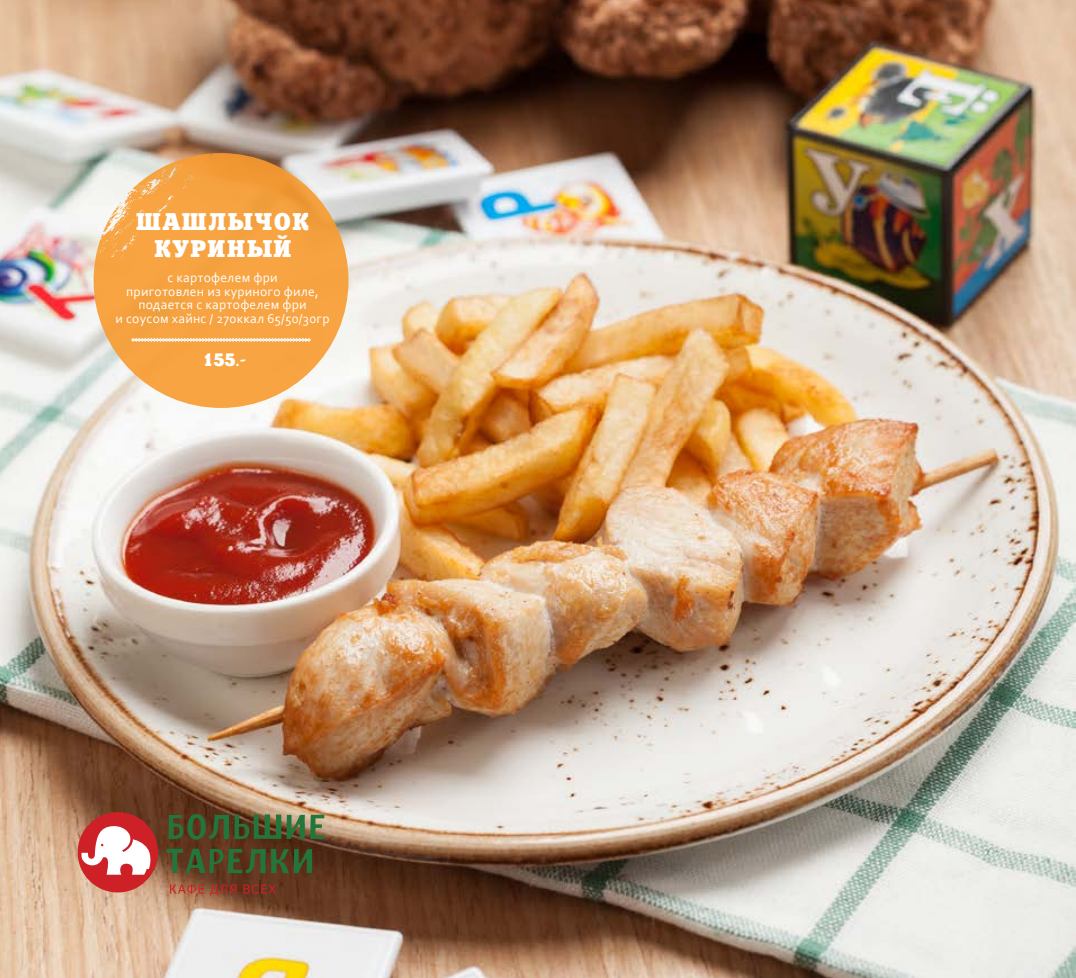
<style>
.page{position:relative;width:1076px;height:978px;background:#fff}
.page>*{position:absolute;margin:0;border:0;box-sizing:border-box;transform-origin:0 0}
.t1{font:700 24px/27px "Xenia";letter-spacing:.05em;color:#fff;text-align:center}
.t2{font:18px "Xenia C";color:#fff}
.t3{font:13.5px/13.5px "Corbel";letter-spacing:.02em;color:#fff;text-align:center}
.s1{font-family:"Tavolga Free"}
</style>
<div class="page">
<img style="left:0;top:0;width:1076px;height:978px">
<svg style="left:94px;top:153px;width:254px;height:255px;background:#f3b062"></svg>
<svg style="left:152px;top:181px;width:9px;height:3px"></svg>
<svg style="left:103px;top:195px;width:26px;height:38px"></svg>
<svg style="left:131px;top:338px;width:180px;height:4px"></svg>
<svg style="left:167px;top:849px;width:145px;height:24px;background:#45512a"></svg>
<svg style="left:169px;top:814px;width:156px;height:26px;background:#4e5d35"></svg>
<svg style="left:170px;top:884px;width:106px;height:12px"></svg>
<div style="left:78px;top:812px;width:80px;height:80px;background:#ce2127;border-radius:50%"></div>
<svg style="left:81px;top:826px;width:70px;height:49px"></svg>
<h1 class="t1" style="left:136px;top:210px;width:175px">Шашлычок куриный</h1>
<p class="t3" style="left:115px;top:271px;width:216px">с картофелем фри<br>приготовлен из куриного филе, подается с картофелем фри<br>и соусом хайнс / 270ккал 65/50/30гр</p>
<h2 class="t2" style="left:203px;top:348px;width:45px">155<span class="s1">.-</span></h2>
</div>
